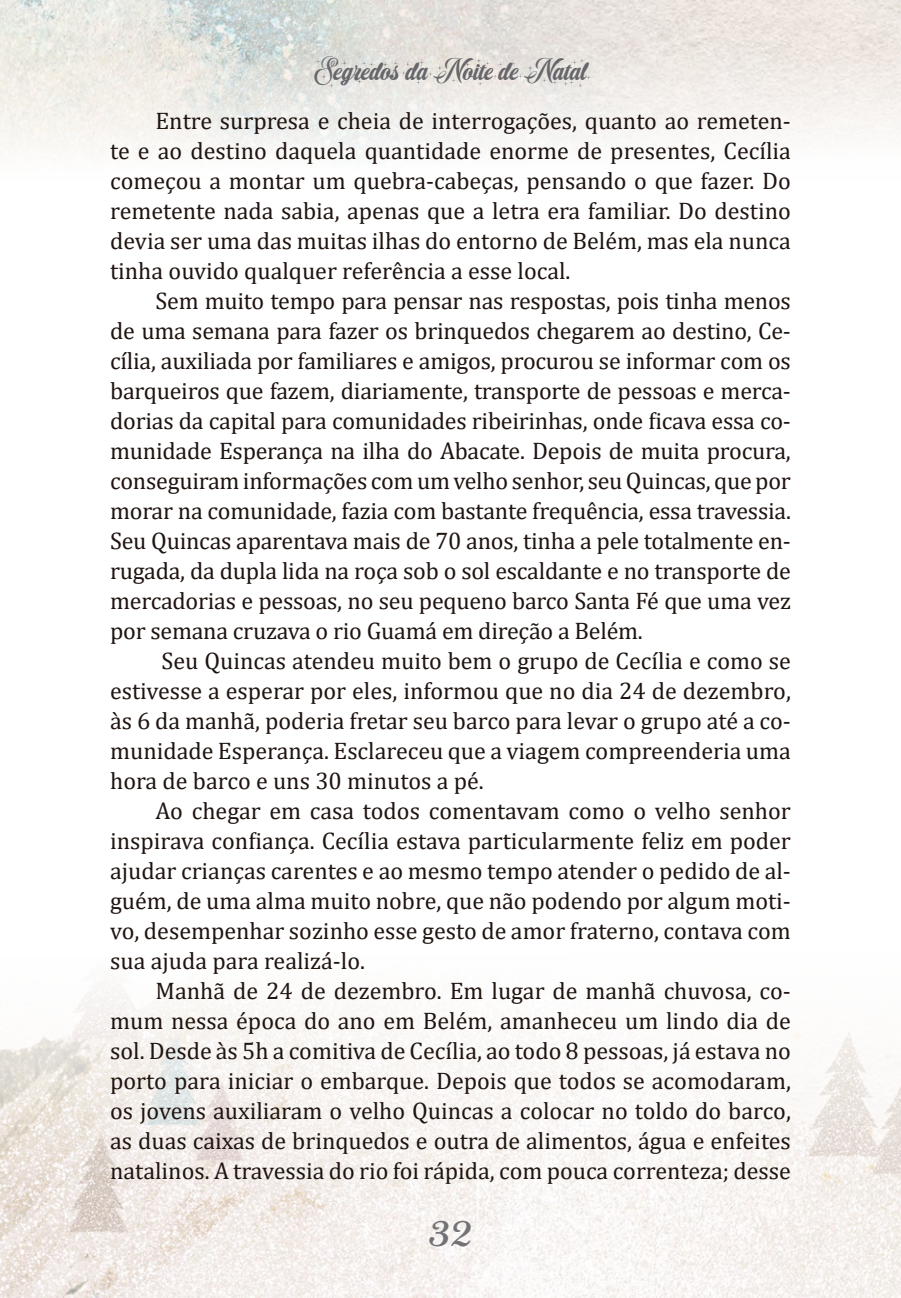
<style>
.page{position:relative;width:901px;height:1298px;background:#fff}
.page>*{position:absolute;margin:0;border:0;box-sizing:border-box;transform-origin:0 0}
.t1{font:40px "Adage Script JF";color:#737377}
.t2{font:30px "Christmas Sparkle PERSONALUSE";color:#67676b}
.CORPO_DO_TEXTO{font:24px/30px "Cambria";color:#1f1410;text-align:justify}
</style>
<div class="page">
<img style="left:0;top:0;width:900px;height:157px">
<img style="left:0;top:985px;width:900px;height:312px">
<p class="t2" style="left:314px;top:50px;width:273px">Segredos da Noite de Natal</p>
<p class="CORPO_DO_TEXTO" style="left:110px;top:105px;width:682px;text-indent:45px">Entre surpresa e cheia de interrogações, quanto ao remeten&shy;te e ao destino daquela quantidade enorme de presentes, Cecília começou a montar um quebra-cabeças, pensando o que fazer. Do remetente nada sabia, apenas que a letra era familiar. Do destino devia ser uma das muitas ilhas do entorno de Belém, mas ela nunca tinha ouvido qualquer referência a esse local.</p>
<p class="CORPO_DO_TEXTO" style="left:110px;top:285px;width:682px;text-indent:45px">Sem muito tempo para pensar nas respostas, pois tinha menos de uma semana para fazer os brinquedos chegarem ao destino, Ce&shy;cília, auxiliada por familiares e amigos, procurou se informar com os barqueiros que fazem, diariamente, transporte de pessoas e merca&shy;dorias da capital para comunidades ribeirinhas, onde ficava essa co&shy;munidade Esperança na ilha do Abacate. Depois de muita procura, conseguiram informações com um velho senhor, seu Quincas, que por morar na comunidade, fazia com bastante frequência, essa travessia.<br>Seu Quincas aparentava mais de 70 anos, tinha a pele totalmente en&shy;rugada, da dupla lida na roça sob o sol escaldante e no transporte de mercadorias e pessoas, no seu pequeno barco Santa Fé que uma vez por semana cruzava o rio Guamá em direção a Belém.</p>
<p class="CORPO_DO_TEXTO" style="left:110px;top:645px;width:682px;text-indent:51px">Seu Quincas atendeu muito bem o grupo de Cecília e como se estivesse a esperar por eles, informou que no dia 24 de dezembro, às 6 da manhã, poderia fretar seu barco para levar o grupo até a co&shy;munidade Esperança. Esclareceu que a viagem compreenderia uma hora de barco e uns 30 minutos a pé.</p>
<p class="CORPO_DO_TEXTO" style="left:110px;top:795px;width:682px;text-indent:45px">Ao chegar em casa todos comentavam como o velho senhor inspirava confiança. Cecília estava particularmente feliz em poder ajudar crianças carentes e ao mesmo tempo atender o pedido de al&shy;guém, de uma alma muito nobre, que não podendo por algum moti&shy;vo, desempenhar sozinho esse gesto de amor fraterno, contava com sua ajuda para realizá-lo.</p>
<p class="CORPO_DO_TEXTO" style="left:110px;top:975px;width:682px;text-indent:45px">Manhã de 24 de dezembro. Em lugar de manhã chuvosa, co&shy;mum nessa época do ano em Belém, amanheceu um lindo dia de sol. Desde às 5h a comitiva de Cecília, ao todo 8 pessoas, já estava no porto para iniciar o embarque. Depois que todos se acomodaram, os jovens auxiliaram o velho Quincas a colocar no toldo do barco, as duas caixas de brinquedos e outra de alimentos, água e enfeites natalinos. A travessia do rio foi rápida, com pouca correnteza; desse</p>
<h1 class="t1" style="left:428px;top:1205px;width:46px">32</h1>
</div>
